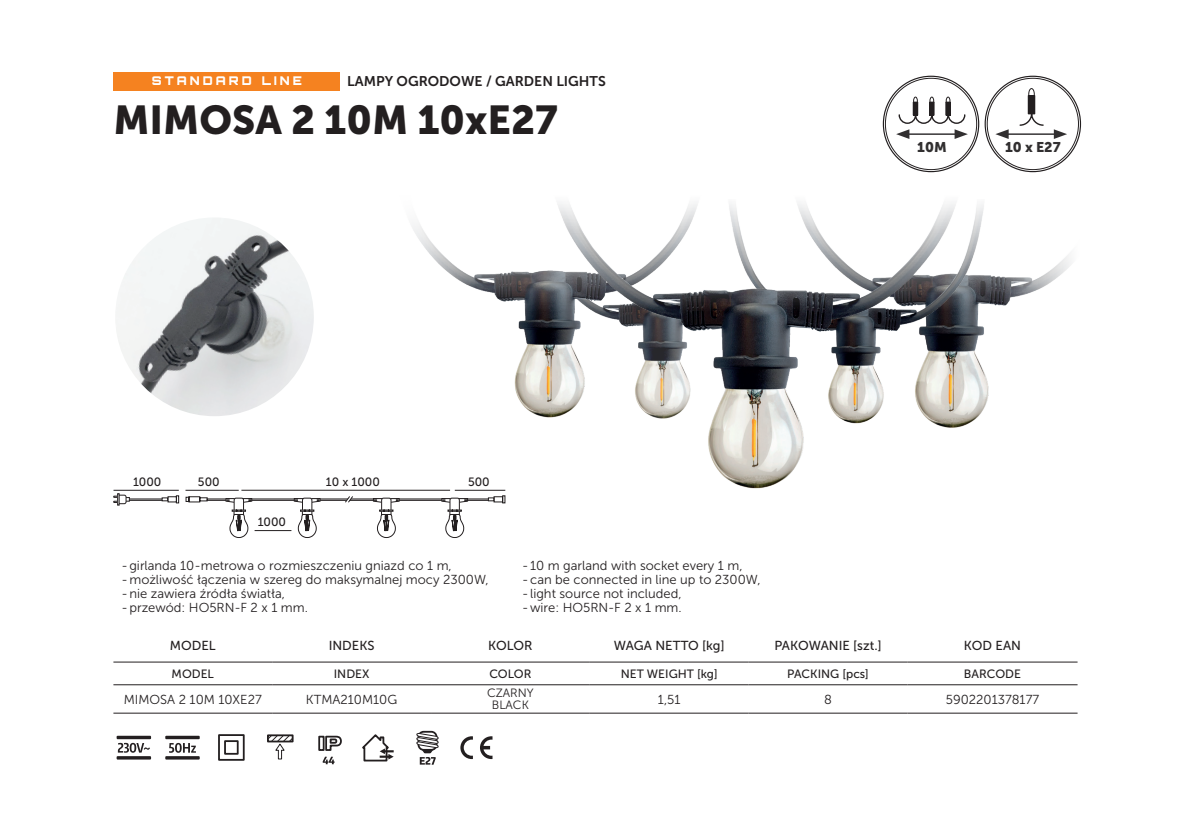
<style>
.page{position:relative;width:1191px;height:840px;background:#fff}
.page>*{position:absolute;margin:0;border:0;box-sizing:border-box;transform-origin:0 0}
.t1{font:40px "Museo Sans 900";color:#231f20}
.t2{font:14px "Museo Sans 700";color:#231f20}
.t3{font:14px "Museo Sans 900";color:#312f30}
.t4{font:13px/14px "Museo Sans 300";color:#231f20}
.t5{font:13px "Museo Sans 500";color:#231f20}
.t6{font:12px "Museo Sans 500";color:#231f20}
.t7{font:900 12px "Orbitron";letter-spacing:.25em;color:#fff}
.t8{font:12px/12px "Museo Sans 300";color:#231f20;text-align:center}
</style>
<div class="page">
<img style="left:514px;top:310px;width:36px;height:108px">
<img style="left:550px;top:310px;width:426px;height:179px">
<svg style="left:475px;top:111px;width:606px;height:199px"></svg>
<div style="left:1000px;top:173px;width:136px;height:249px;background:#fff"></div>
<div style="left:334px;top:115px;width:773px;height:75px;background:#fff"></div>
<svg style="left:113px;top:662px;width:964px;height:1px"></svg>
<div style="left:272px;top:661px;width:159px;height:23px;background:#fff"></div>
<svg style="left:113px;top:685px;width:964px;height:1px"></svg>
<hr style="left:113px;top:661px;width:159px;height:1px;background:#231f20">
<hr style="left:431px;top:661px;width:159px;height:1px;background:#231f20">
<hr style="left:590px;top:661px;width:158px;height:1px;background:#231f20">
<hr style="left:748px;top:661px;width:159px;height:1px;background:#231f20">
<hr style="left:907px;top:661px;width:170px;height:1px;background:#231f20">
<hr style="left:113px;top:684px;width:159px;height:1px;background:#231f20">
<hr style="left:431px;top:684px;width:159px;height:1px;background:#231f20">
<hr style="left:590px;top:684px;width:158px;height:1px;background:#231f20">
<hr style="left:748px;top:684px;width:159px;height:1px;background:#231f20">
<hr style="left:907px;top:684px;width:170px;height:1px;background:#231f20">
<hr style="left:113px;top:712px;width:159px;height:1px;background:#231f20">
<hr style="left:272px;top:712px;width:159px;height:1px;background:#231f20">
<hr style="left:431px;top:712px;width:159px;height:1px;background:#231f20">
<hr style="left:590px;top:712px;width:158px;height:1px;background:#231f20">
<hr style="left:748px;top:712px;width:159px;height:1px;background:#231f20">
<hr style="left:907px;top:712px;width:170px;height:1px;background:#231f20">
<hr style="left:272px;top:661px;width:159px;height:1px;background:#231f20">
<hr style="left:272px;top:684px;width:159px;height:1px;background:#231f20">
<svg style="left:118px;top:742px;width:32px;height:10px"></svg>
<div style="left:117px;top:735px;width:34px;height:3px;border:2px solid #231f20"></div>
<div style="left:117px;top:755px;width:34px;height:4px;border:2px solid #231f20"></div>
<div style="left:165px;top:735px;width:35px;height:3px;border:2px solid #231f20"></div>
<div style="left:165px;top:755px;width:35px;height:4px;border:2px solid #231f20"></div>
<svg style="left:169px;top:742px;width:27px;height:10px"></svg>
<svg style="left:218px;top:734px;width:27px;height:27px"></svg>
<svg style="left:267px;top:734px;width:27px;height:25px"></svg>
<svg style="left:318px;top:735px;width:24px;height:28px"></svg>
<svg style="left:362px;top:734px;width:32px;height:28px"></svg>
<div style="left:417px;top:730px;width:20px;height:20px;border:2px solid #231f20;border-radius:5px"></div>
<svg style="left:416px;top:732px;width:23px;height:32px"></svg>
<svg style="left:460px;top:736px;width:13px;height:22px"></svg>
<svg style="left:480px;top:736px;width:12px;height:22px"></svg>
<hr style="left:241px;top:489px;width:209px;height:1px;background:#231f20">
<svg style="left:162px;top:497px;width:6px;height:4px"></svg>
<div style="left:168px;top:496px;width:9px;height:6px;border:1px solid #231f20"></div>
<svg style="left:176px;top:495px;width:3px;height:8px"></svg>
<svg style="left:488px;top:497px;width:6px;height:4px"></svg>
<div style="left:494px;top:496px;width:9px;height:6px;border:1px solid #231f20"></div>
<svg style="left:502px;top:495px;width:3px;height:8px"></svg>
<svg style="left:200px;top:497px;width:7px;height:4px"></svg>
<div style="left:189px;top:496px;width:11px;height:6px;border:1px solid #231f20"></div>
<svg style="left:186px;top:496px;width:3px;height:5px"></svg>
<svg style="left:225px;top:497px;width:27px;height:40px"></svg>
<svg style="left:294px;top:497px;width:27px;height:40px"></svg>
<svg style="left:373px;top:497px;width:27px;height:40px"></svg>
<svg style="left:441px;top:497px;width:27px;height:40px"></svg>
<svg style="left:345px;top:496px;width:8px;height:6px"></svg>
<svg style="left:113px;top:493px;width:17px;height:12px"></svg>
<hr style="left:113px;top:489px;width:66px;height:1px;background:#231f20">
<hr style="left:185px;top:489px;width:54px;height:1px;background:#231f20">
<hr style="left:255px;top:530px;width:36px;height:1px;background:#231f20">
<hr style="left:455px;top:489px;width:50px;height:1px;background:#231f20">
<svg style="left:883px;top:76px;width:95px;height:95px"></svg>
<svg style="left:896px;top:113px;width:72px;height:26px"></svg>
<div style="left:945px;top:97px;width:5px;height:8px;border:1px solid #231f20;border-radius:50%"></div>
<hr style="left:946px;top:102px;width:4px;height:13px;background:#231f20">
<div style="left:945px;top:102px;width:5px;height:13px;border:1px solid #231f20"></div>
<div style="left:929px;top:97px;width:5px;height:8px;border:1px solid #231f20;border-radius:50%"></div>
<div style="left:929px;top:102px;width:5px;height:13px;background:#231f20"></div>
<svg style="left:913px;top:97px;width:4px;height:5px"></svg>
<hr style="left:913px;top:102px;width:4px;height:13px;background:#231f20">
<div style="left:912px;top:102px;width:6px;height:13px;border:1px solid #231f20"></div>
<div style="left:985px;top:76px;width:95px;height:95px;background:#fff;border-radius:50%"></div>
<hr style="left:1005px;top:133px;width:52px;height:2px;background:#312f30">
<svg style="left:995px;top:129px;width:13px;height:10px"></svg>
<svg style="left:1053px;top:129px;width:14px;height:10px"></svg>
<svg style="left:1019px;top:112px;width:25px;height:14px"></svg>
<div style="left:1028px;top:88px;width:6px;height:12px;border:1px solid #231f20;border-radius:50%"></div>
<div style="left:1028px;top:95px;width:6px;height:19px;background:#231f20"></div>
<div style="left:1027px;top:95px;width:8px;height:19px;border:1px solid #231f20"></div>
<img style="left:115px;top:217px;width:199px;height:199px;border-radius:99px">
<div style="left:113px;top:72px;width:227px;height:18px;background:#f58220"></div>
<p class="t7" style="left:152px;top:73px;width:151px">STANDARD LINE</p>
<p class="t2" style="left:347px;top:73px;width:260px">LAMPY OGRODOWE / GARDEN LIGHTS</p>
<h1 class="t1" style="left:113px;top:97px;width:446px">MIMOSA 2 10M 10xE27</h1>
<p class="t6" style="left:133px;top:475px;width:30px">1000</p>
<p class="t6" style="left:198px;top:475px;width:23px">500</p>
<p class="t6" style="left:326px;top:475px;width:55px">10 x 1000</p>
<p class="t6" style="left:258px;top:515px;width:30px">1000</p>
<p class="t6" style="left:468px;top:475px;width:23px">500</p>
<p class="t4" style="left:121px;top:558px;width:369px">-girlanda 10-metrowa o rozmieszczeniu gniazd co 1 m, -możliwość łączenia w szereg do maksymalnej mocy 2300W, -nie zawiera źródła światła,<br>-przewód: HO5RN-F 2 x 1 mm.</p>
<p class="t4" style="left:522px;top:558px;width:240px">- 10 m garland with socket every 1 m, -can be connected in line up to 2300W,</p>
<p class="t4" style="left:522px;top:586px;width:161px">- light source not included, -wire: HO5RN-F 2 x 1 mm.</p>
<p class="t3" style="left:917px;top:139px;width:31px">10M</p>
<p class="t3" style="left:1005px;top:139px;width:57px">10 x E27</p>
<p class="t5" style="left:170px;top:638px;width:47px">MODEL</p>
<p class="t5" style="left:329px;top:638px;width:47px">INDEKS</p>
<p class="t5" style="left:488px;top:638px;width:46px">KOLOR</p>
<p class="t5" style="left:614px;top:638px;width:112px">WAGA NETTO [kg]</p>
<p class="t5" style="left:774px;top:638px;width:109px">PAKOWANIE [szt.]</p>
<p class="t5" style="left:964px;top:638px;width:59px">KOD EAN</p>
<p class="t6" style="left:172px;top:666px;width:44px">MODEL</p>
<p class="t6" style="left:334px;top:666px;width:37px">INDEX</p>
<p class="t6" style="left:489px;top:666px;width:44px">COLOR</p>
<p class="t6" style="left:621px;top:666px;width:98px">NET WEIGHT [kg]</p>
<p class="t6" style="left:787px;top:666px;width:83px">PACKING [pcs]</p>
<p class="t6" style="left:964px;top:666px;width:59px">BARCODE</p>
<p class="t4" style="left:124px;top:692px;width:139px">MIMOSA 2 10M 10XE27</p>
<p class="t4" style="left:306px;top:692px;width:93px">KTMA210M10G</p>
<p class="t8" style="left:487px;top:687px;width:48px">CZARNY<br>BLACK</p>
<p class="t4" style="left:658px;top:692px;width:24px">1,51</p>
<p class="t4" style="left:824px;top:692px;width:9px">8</p>
<p class="t4" style="left:945px;top:692px;width:95px">5902201378177</p>
</div>
